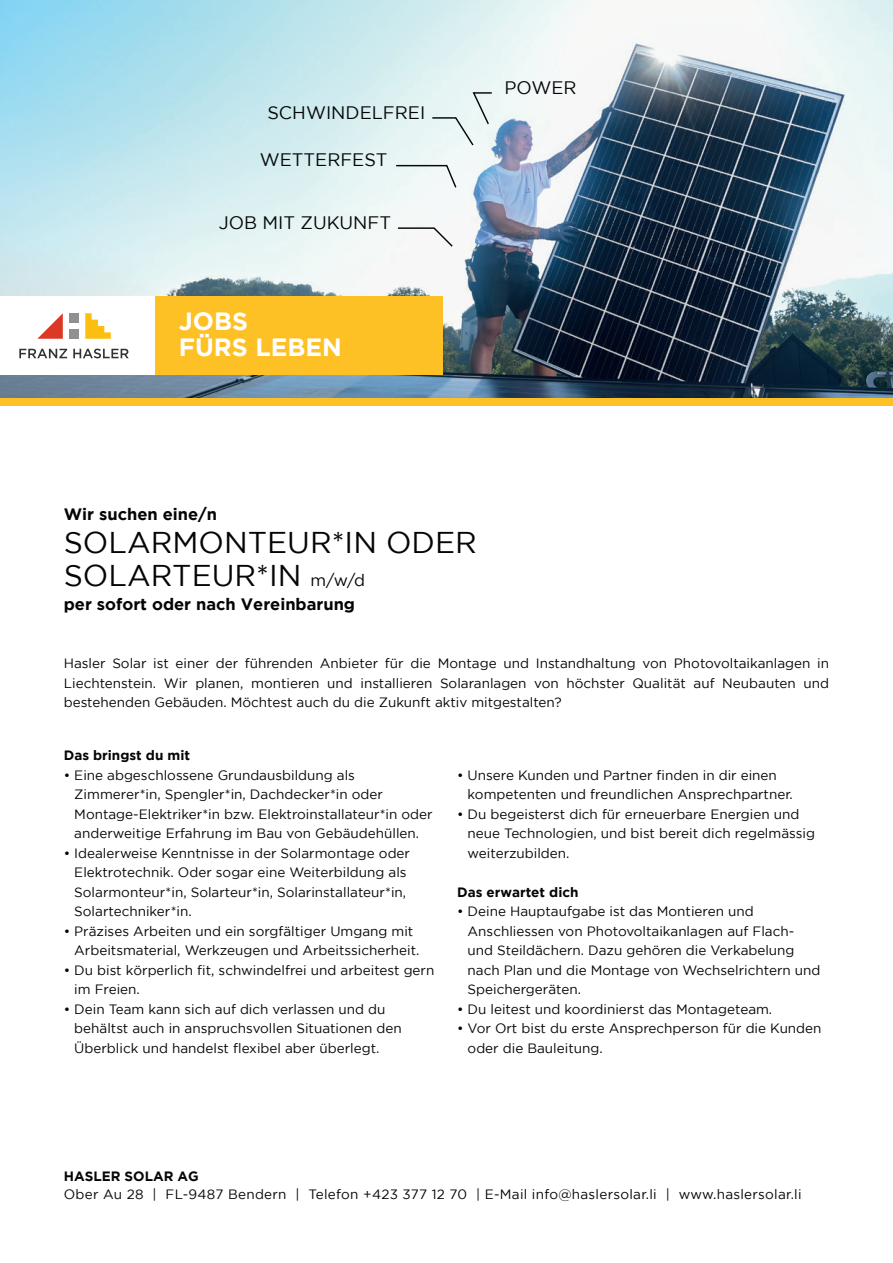
<style>
.page{position:relative;width:893px;height:1263px;background:#fff}
.page>*{position:absolute;margin:0;border:0;box-sizing:border-box;transform-origin:0 0}
.t1{font:30px "Gotham";color:#040506}
.t2{font:700 24.9px "Gotham";color:#fff}
.t3{font:18px "Gotham";color:#040506}
.t4{font:700 16.5px "Gotham";color:#040506}
.t5{font:13.5px/19.5px "Gotham";color:#040506}
.t6{font:13.5px "Gotham";letter-spacing:.02em;color:#040506}
.t7{font:700 13.5px "Gotham";color:#040506}
.s1{font-size:16.5px}
</style>
<div class="page">
<img style="left:0;top:0;width:893px;height:398px">
<div style="left:0;top:398px;width:893px;height:8px;background:#fdc125"></div>
<div style="left:0;top:297px;width:155px;height:78px;background:#fff"></div>
<div style="left:155px;top:297px;width:287px;height:78px;background:#fdc125"></div>
<div style="left:69px;top:313px;width:10px;height:10px;background:#91908e"></div>
<div style="left:69px;top:329px;width:10px;height:10px;background:#91908e"></div>
<svg style="left:37px;top:313px;width:26px;height:26px"></svg>
<svg style="left:85px;top:313px;width:26px;height:26px"></svg>
<svg style="left:19px;top:349px;width:48px;height:9px"></svg>
<svg style="left:73px;top:349px;width:56px;height:9px"></svg>
<svg style="left:395px;top:164px;width:63px;height:25px"></svg>
<svg style="left:431px;top:91px;width:62px;height:56px;background:#e0ebea"></svg>
<svg style="left:396px;top:227px;width:58px;height:21px"></svg>
<p class="t3" style="left:267px;top:102px;width:159px">SCHWINDELFREI</p>
<p class="t3" style="left:260px;top:149px;width:129px">WETTERFEST</p>
<p class="t3" style="left:219px;top:212px;width:174px">JOB MIT ZUKUNFT</p>
<p class="t2" style="left:179px;top:307px;width:71px">JOBS</p>
<p class="t2" style="left:179px;top:333px;width:164px">FÜRS LEBEN</p>
<p class="t3" style="left:505px;top:77px;width:73px">POWER</p>
<p class="t4" style="left:64px;top:504px;width:155px">Wir suchen eine/n</p>
<p class="t1" style="left:64px;top:525px;width:414px">SOLARMONTEUR*IN ODER</p>
<p class="t1" style="left:64px;top:558px;width:303px">SOLARTEUR*IN <span class="s1">m/w/d</span></p>
<p class="t4" style="left:64px;top:594px;width:293px">per sofort oder nach Vereinbarung</p>
<p class="t5" style="left:64px;top:653px;width:767px;text-align:justify">Hasler Solar ist einer der führenden Anbieter für die Montage und Instandhaltung von Photovoltaikanlagen in Liechtenstein. Wir planen, montieren und installieren Solaranlagen von höchster Qualität auf Neubauten und bestehenden Gebäuden. Möchtest auch du die Zukunft aktiv mitgestalten?</p>
<p class="t7" style="left:64px;top:747px;width:128px">Das bringst du mit</p>
<p class="t5" style="left:74px;top:765px;width:360px;text-indent:-11px">• Eine abgeschlossene Grundausbildung als Zimmerer*in, Spengler*in, Dachdecker*in oder Montage-Elektriker*in bzw. Elektroinstallateur*in oder anderweitige Erfahrung im Bau von Gebäudehüllen.</p>
<p class="t5" style="left:74px;top:843px;width:337px;text-indent:-11px">• Idealerweise Kenntnisse in der Solarmontage oder Elektrotechnik. Oder sogar eine Weiterbildung als Solarmonteur*in, Solarteur*in, Solarinstallateur*in, Solartechniker*in.</p>
<p class="t5" style="left:74px;top:921px;width:347px;text-indent:-11px">• Präzises Arbeiten und ein sorgfältiger Umgang mit<br>Arbeitsmaterial, Werkzeugen und Arbeitssicherheit.</p>
<p class="t5" style="left:74px;top:960px;width:362px;text-indent:-11px">• Du bist körperlich fit, schwindelfrei und arbeitest gern im Freien.</p>
<p class="t5" style="left:74px;top:999px;width:329px;text-indent:-11px">• Dein Team kann sich auf dich verlassen und du behältst auch in anspruchsvollen Situationen den<br>Überblick und handelst flexibel aber überlegt.</p>
<p class="t5" style="left:468px;top:765px;width:327px;text-indent:-11px">• Unsere Kunden und Partner finden in dir einen kompetenten und freundlichen Ansprechpartner.</p>
<p class="t5" style="left:468px;top:804px;width:349px;text-indent:-11px">• Du begeisterst dich für erneuerbare Energien und neue Technologien, und bist bereit dich regelmässig weiterzubilden.</p>
<p class="t7" style="left:457px;top:884px;width:123px">Das erwartet dich</p>
<p class="t5" style="left:468px;top:901px;width:354px;text-indent:-11px">• Deine Hauptaufgabe ist das Montieren und Anschliessen von Photovoltaikanlagen auf Flach&shy;und Steildächern. Dazu gehören die Verkabelung nach Plan und die Montage von Wechselrichtern und Speichergeräten.</p>
<p class="t5" style="left:457px;top:999px;width:317px">• Du leitest und koordinierst das Montageteam.</p>
<p class="t5" style="left:468px;top:1018px;width:355px;text-indent:-11px">• Vor Ort bist du erste Ansprechperson für die Kunden oder die Bauleitung.</p>
<p class="t7" style="left:64px;top:1168px;width:136px">HASLER SOLAR AG</p>
<p class="t6" style="left:64px;top:1187px;width:739px">Ober Au 28 | FL-9487 Bendern | Telefon +423 377 12 70 | E-Mail info@haslersolar.li | www.haslersolar.li</p>
</div>
